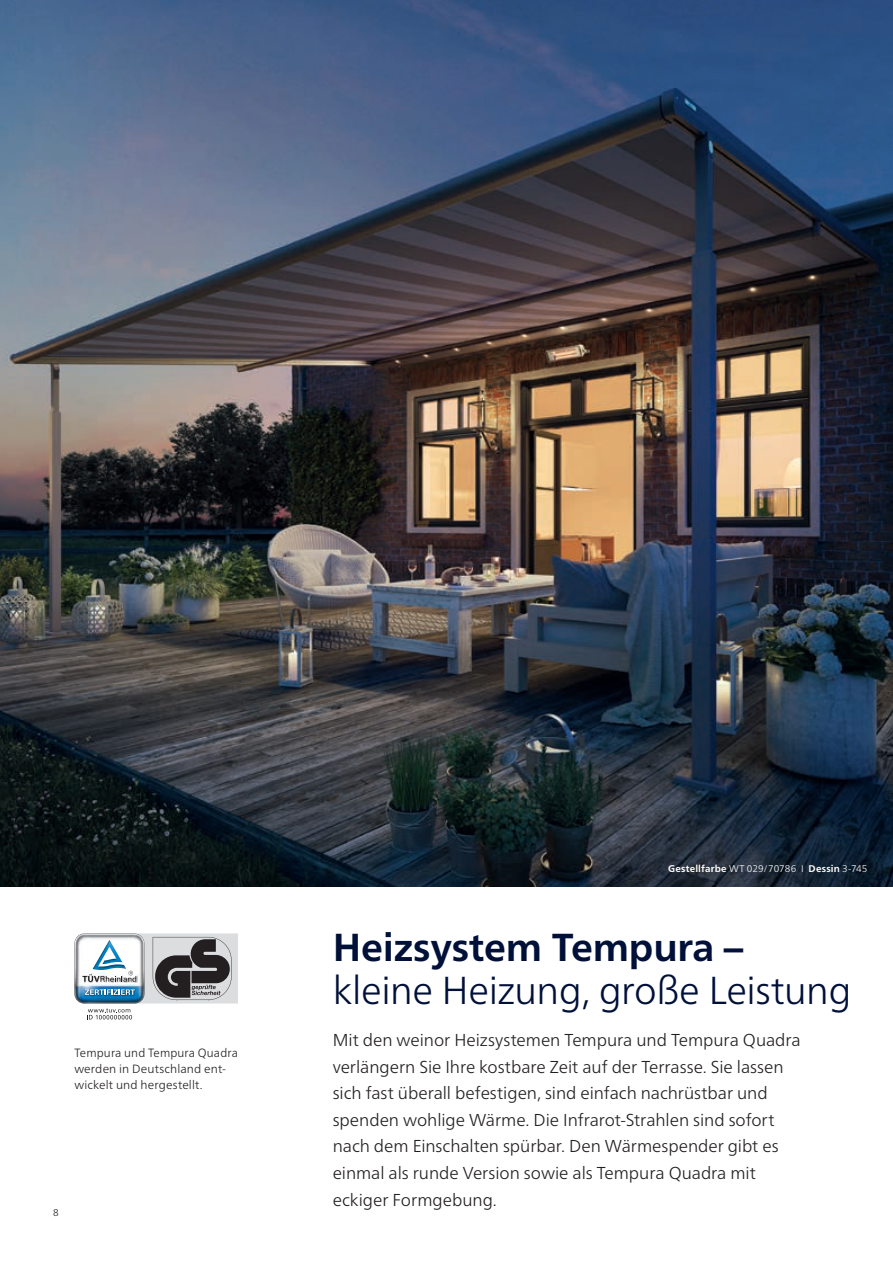
<style>
.page{position:relative;width:893px;height:1263px;background:#fff}
.page>*{position:absolute;margin:0;border:0;box-sizing:border-box;transform-origin:0 0}
._02a_Head_26pt_light{font:300 39px/42.5px "Frutiger Neue LTW1 G";letter-spacing:-.01em;color:#001039}
._03_Einstieg_11_5pt{font:300 17.25px/26.5px "Frutiger Neue LTW1 G";letter-spacing:-.005em;color:#231f20}
._05c_Copy_8pt_light{font:300 12px/15.9px "Frutiger Neue LTW1 G";letter-spacing:.01em;color:#231f20}
._06_Dessin_6_5p_ligh{font:700 9.75px "Frutiger Neue LTW1 G";letter-spacing:.025em;color:#fff}
.t1{font:300 9.75px "Frutiger Neue LTW1 G";color:#231f20}
.s1{font-weight:300}
.s2{font-weight:700}
</style>
<div class="page">
<img style="left:0;top:0;width:893px;height:887px">
<svg style="left:74px;top:933px;width:164px;height:86px"></svg>
<hr style="left:892px;top:589px;width:1px;height:42px;background:#ee1d23">
<div style="left:662px;top:858px;width:214px;height:23px;background:#231f20;opacity:.54"></div>
<p class="_05c_Copy_8pt_light" style="left:74px;top:1044px;width:165px">Tempura und Tempura Quadra werden in Deutschland ent&shy;wickelt und hergestellt.</p>
<p class="t1" style="left:53px;top:1207px;width:7px">8</p>
<p class="_06_Dessin_6_5p_ligh" style="left:668px;top:862px;width:201px">Gestellfarbe <span class="s1">WT 029/70786 I</span> Dessin <span class="s1">3-745</span></p>
<p class="_02a_Head_26pt_light" style="left:333px;top:926px;width:520px"><span class="s2">Heizsystem Tempura – </span>kleine Heizung, große Leistung</p>
<p class="_03_Einstieg_11_5pt" style="left:333px;top:1027px;width:470px">Mit den weinor Heizsystemen Tempura und Tempura Quadra verlängern Sie Ihre kostbare Zeit auf der Terrasse. Sie lassen sich fast überall befestigen, sind einfach nachrüstbar und spenden wohlige Wärme. Die Infrarot-Strahlen sind sofort nach dem Einschalten spürbar. Den Wärmespender gibt es einmal als runde Version sowie als Tempura Quadra mit eckiger Formgebung.</p>
</div>
